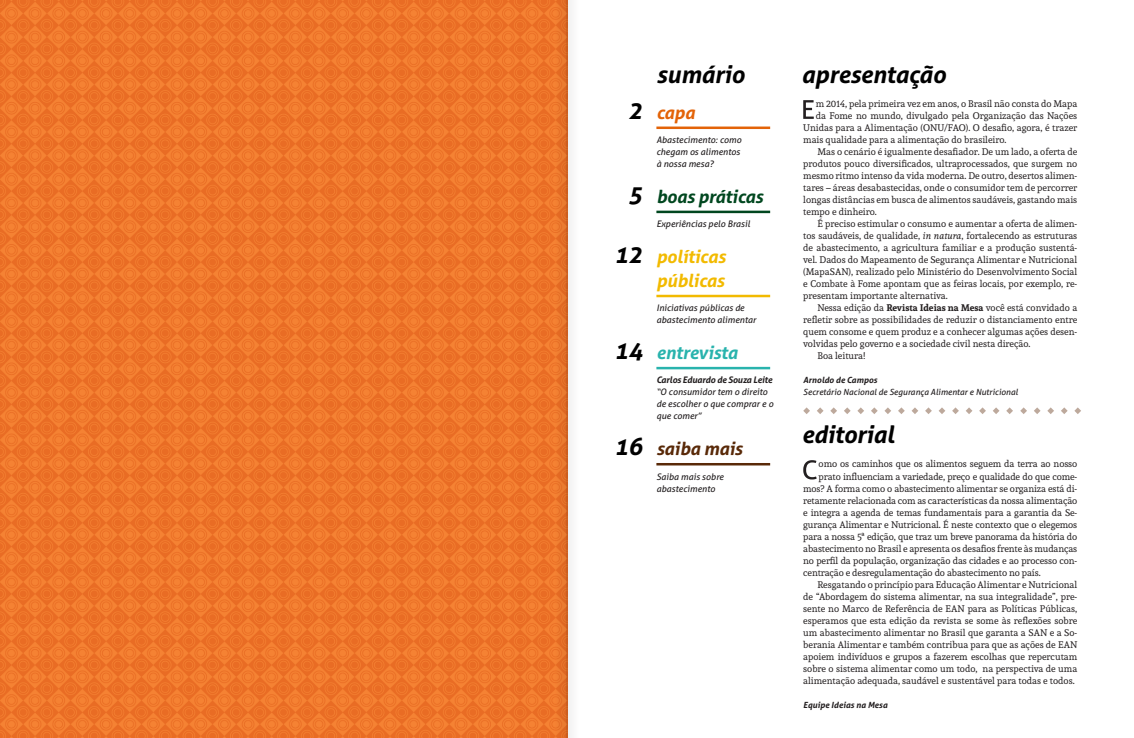
<style>
.page{position:relative;width:1134px;height:738px;background:#fff}
.page>*{position:absolute;margin:0;border:0;box-sizing:border-box;transform-origin:0 0}
.Título_do_sumário{font:italic 700 24px "Aller";letter-spacing:-.01em;color:#000}
.Numeração_do_sumário{font:italic 700 24px "Aller";color:#000}
.Seção_do_sumário{font:italic 700 18px "Aller";letter-spacing:-.01em;color:#f2ba00}
.Seção_do_sumário-2{font:italic 700 18px "Aller";letter-spacing:-.01em;color:#00471f}
.Seção_do_sumário-3{font:italic 700 18px "Aller";letter-spacing:-.01em;color:#29b3ad}
.Seção_do_sumário-4{font:italic 700 18px "Aller";letter-spacing:-.01em;color:#592908}
.Seção_do_sumário-5{font:italic 700 18px "Aller";color:#e36308}
.Texto{font:9.5px/12px "Andada";color:#231f20;text-align:justify}
.Texto_-_1a_Linha{font:9.5px "Andada";letter-spacing:-.01em;color:#231f20}
.descrição_da_seção{font:italic 9px/12px "Aller";color:#231f20}
.Descrição_do_cargo{font:italic 8.5px "Aller";color:#231f20}
.Texto-2{font:italic 700 8.5px "Aller";color:#231f20}
.Texto_-_1a_Linha-2{font:italic 700 8.5px "Aller";color:#231f20}
.s1{font-weight:700}
.s2{font-style:italic}
</style>
<div class="page">
<img style="left:0;top:0;width:555px;height:737px">
<hr style="left:656px;top:126px;width:114px;height:3px;background:#e36308">
<hr style="left:656px;top:210px;width:114px;height:3px;background:#00471f">
<hr style="left:656px;top:294px;width:114px;height:3px;background:#f2ba00">
<hr style="left:656px;top:366px;width:114px;height:3px;background:#29b3ad">
<hr style="left:656px;top:462px;width:114px;height:3px;background:#592908">
<svg style="left:803px;top:407px;width:7px;height:7px"></svg>
<svg style="left:979px;top:407px;width:7px;height:7px"></svg>
<svg style="left:938px;top:407px;width:7px;height:7px"></svg>
<svg style="left:817px;top:407px;width:6px;height:7px"></svg>
<svg style="left:993px;top:407px;width:6px;height:7px"></svg>
<svg style="left:952px;top:407px;width:7px;height:7px"></svg>
<svg style="left:830px;top:407px;width:7px;height:7px"></svg>
<svg style="left:1006px;top:407px;width:7px;height:7px"></svg>
<svg style="left:844px;top:407px;width:7px;height:7px"></svg>
<svg style="left:857px;top:407px;width:7px;height:7px"></svg>
<svg style="left:871px;top:407px;width:7px;height:7px"></svg>
<svg style="left:884px;top:407px;width:7px;height:7px"></svg>
<svg style="left:911px;top:407px;width:7px;height:7px"></svg>
<svg style="left:898px;top:407px;width:7px;height:7px"></svg>
<svg style="left:966px;top:407px;width:6px;height:7px"></svg>
<svg style="left:925px;top:407px;width:7px;height:7px"></svg>
<svg style="left:1020px;top:407px;width:7px;height:7px"></svg>
<svg style="left:1034px;top:407px;width:6px;height:7px"></svg>
<svg style="left:1047px;top:407px;width:7px;height:7px"></svg>
<svg style="left:1061px;top:407px;width:7px;height:7px"></svg>
<svg style="left:1074px;top:407px;width:7px;height:7px"></svg>
<svg style="left:803px;top:100px;width:11px;height:19px"></svg>
<svg style="left:803px;top:460px;width:14px;height:19px"></svg>
<div style="left:555px;top:0;width:23px;height:737px;background:#817c7b;opacity:.25"></div>
<hr style="left:567px;top:0;width:1px;height:737px;background:#d1d2d4">
<p class="Numeração_do_sumário" style="left:628px;top:95px;width:16px">2</p>
<p class="Numeração_do_sumário" style="left:628px;top:179px;width:16px">5</p>
<p class="Numeração_do_sumário" style="left:614px;top:239px;width:30px">12</p>
<p class="Numeração_do_sumário" style="left:614px;top:335px;width:30px">14</p>
<p class="Numeração_do_sumário" style="left:614px;top:431px;width:30px">16</p>
<p class="Título_do_sumário" style="left:656px;top:59px;width:89px">sumário</p>
<p class="Título_do_sumário" style="left:801px;top:59px;width:146px">apresentação</p>
<p class="Seção_do_sumário-5" style="left:656px;top:101px;width:40px">capa</p>
<p class="descrição_da_seção" style="left:656px;top:134px;width:87px">Abastecimento: como chegam os alimentos à nossa mesa?</p>
<p class="Seção_do_sumário-2" style="left:656px;top:185px;width:108px">boas práticas</p>
<p class="descrição_da_seção" style="left:656px;top:218px;width:95px">Experiências pelo Brasil</p>
<p class="Seção_do_sumário" style="left:656px;top:245px;width:71px">políticas</p>
<p class="Seção_do_sumário" style="left:656px;top:269px;width:70px">públicas</p>
<p class="descrição_da_seção" style="left:656px;top:302px;width:101px">Iniciativas públicas de abastecimento alimentar</p>
<p class="Seção_do_sumário-3" style="left:656px;top:341px;width:83px">entrevista</p>
<p class="descrição_da_seção" style="left:656px;top:374px;width:119px"><span class="s1">Carlos Eduardo de Souza Leite </span>“O consumidor tem o direito de escolher o que comprar e o que comer”</p>
<p class="Seção_do_sumário-4" style="left:656px;top:437px;width:88px">saiba mais</p>
<p class="descrição_da_seção" style="left:656px;top:470px;width:69px">Saiba mais sobre</p>
<p class="descrição_da_seção" style="left:656px;top:482px;width:60px">abastecimento</p>
<p class="Texto_-_1a_Linha" style="left:816px;top:97px;width:263px">m 2014, pela primeira vez em anos, o Brasil não consta do Mapa</p>
<p class="Texto_-_1a_Linha" style="left:816px;top:109px;width:263px">da Fome no mundo, divulgado pela Organização das Nações</p>
<p class="Texto_-_1a_Linha" style="left:803px;top:121px;width:276px">Unidas para a Alimentação (ONU/FAO). O desafio, agora, é trazer</p>
<p class="Texto_-_1a_Linha" style="left:803px;top:133px;width:205px">mais qualidade para a alimentação do brasileiro.</p>
<p class="Texto" style="left:803px;top:145px;width:276px;text-indent:14px">Mas o cenário é igualmente desafiador. De um lado, a oferta de produtos pouco diversificados, ultraprocessados, que surgem no mesmo ritmo intenso da vida moderna. De outro, desertos alimen&shy;tares – áreas desabastecidas, onde o consumidor tem de percorrer longas distâncias em busca de alimentos saudáveis, gastando mais tempo e dinheiro.</p>
<p class="Texto" style="left:803px;top:217px;width:276px;text-indent:14px">É preciso estimular o consumo e aumentar a oferta de alimen&shy;tos saudáveis, de qualidade, <span class="s2">in natura</span>, fortalecendo as estruturas de abastecimento, a agricultura familiar e a produção sustentá&shy;vel. Dados do Mapeamento de Segurança Alimentar e Nutricional (MapaSAN), realizado pelo Ministério do Desenvolvimento Social e Combate à Fome apontam que as feiras locais, por exemplo, re&shy;presentam importante alternativa.</p>
<p class="Texto" style="left:803px;top:301px;width:276px;text-indent:14px">Nessa edição da <span class="s1">Revista Ideias na Mesa</span> você está convidado a refletir sobre as possibilidades de reduzir o distanciamento entre quem consome e quem produz e a conhecer algumas ações desen&shy;volvidas pelo governo e a sociedade civil nesta direção.</p>
<p class="Texto" style="left:817px;top:349px;width:49px">Boa leitura!</p>
<p class="Texto_-_1a_Linha-2" style="left:803px;top:375px;width:75px">Arnoldo de Campos</p>
<p class="Descrição_do_cargo" style="left:803px;top:387px;width:216px">Secretário Nacional de Segurança Alimentar e Nutricional</p>
<p class="Título_do_sumário" style="left:802px;top:419px;width:94px">editorial</p>
<p class="Texto_-_1a_Linha" style="left:819px;top:457px;width:260px">omo os caminhos que os alimentos seguem da terra ao nosso</p>
<p class="Texto_-_1a_Linha" style="left:819px;top:469px;width:260px">prato influenciam a variedade, preço e qualidade do que come-</p>
<p class="Texto_-_1a_Linha" style="left:803px;top:481px;width:276px">mos? A forma como o abastecimento alimentar se organiza está di-</p>
<p class="Texto_-_1a_Linha" style="left:803px;top:493px;width:276px">retamente relacionada com as características da nossa alimentação</p>
<p class="Texto_-_1a_Linha" style="left:803px;top:505px;width:276px">e integra a agenda de temas fundamentais para a garantia da Se-</p>
<p class="Texto_-_1a_Linha" style="left:803px;top:517px;width:276px">gurança Alimentar e Nutricional. É neste contexto que o elegemos</p>
<p class="Texto_-_1a_Linha" style="left:803px;top:529px;width:276px">para a nossa 5ª edição, que traz um breve panorama da história do</p>
<p class="Texto_-_1a_Linha" style="left:803px;top:541px;width:275px">abastecimento no Brasil e apresenta os desafios frente às mudanças</p>
<p class="Texto_-_1a_Linha" style="left:803px;top:553px;width:276px">no perfil da população, organização das cidades e ao processo con-</p>
<p class="Texto_-_1a_Linha" style="left:803px;top:565px;width:239px">centração e desregulamentação do abastecimento no país.</p>
<p class="Texto" style="left:803px;top:577px;width:276px;text-indent:14px">Resgatando o princípio para Educação Alimentar e Nutricional de “Abordagem do sistema alimentar, na sua integralidade”, pre&shy;sente no Marco de Referência de EAN para as Políticas Públicas, esperamos que esta edição da revista se some às reflexões sobre um abastecimento alimentar no Brasil que garanta a SAN e a So&shy;berania Alimentar e também contribua para que as ações de EAN apoiem indivíduos e grupos a fazerem escolhas que repercutam sobre o sistema alimentar como um todo, na perspectiva de uma alimentação adequada, saudável e sustentável para todas e todos.</p>
<p class="Texto-2" style="left:803px;top:699px;width:86px">Equipe Ideias na Mesa</p>
</div>
